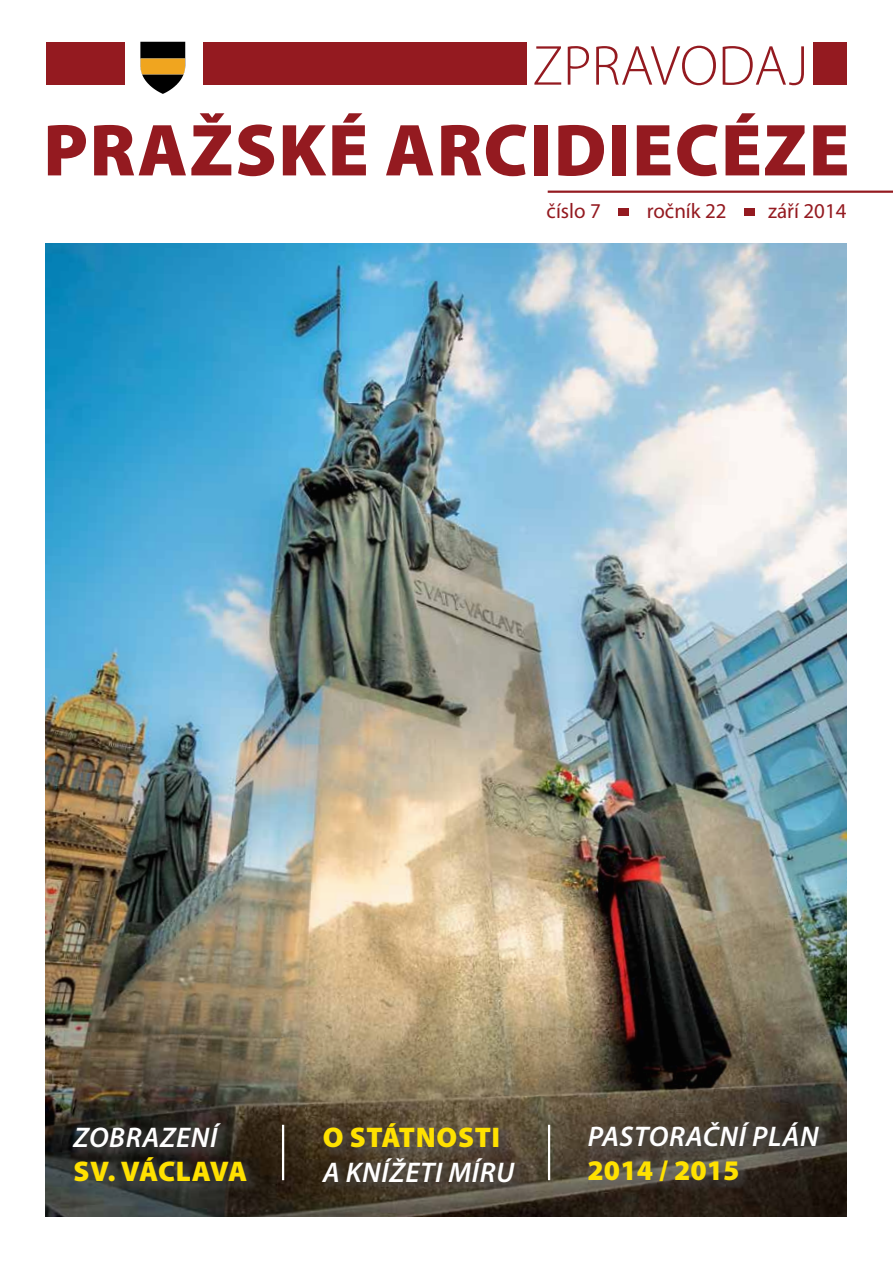
<style>
.page{position:relative;width:893px;height:1263px;background:#fff}
.page>*{position:absolute;margin:0;border:0;box-sizing:border-box;transform-origin:0 0}
.t1{font:900 74.25px "Myriad Pro";letter-spacing:.02em;color:#941a20}
.t2{font:300 56.85px "Myriad Pro";color:#941a20}
.t3{font:italic 600 28.5px "Myriad Pro";letter-spacing:.025em;color:#fff}
.t4{font:900 28.5px "Myriad Pro";letter-spacing:.005em;color:#ffe100}
.t5{font:900 28.5px "Myriad Pro";letter-spacing:.025em;color:#ffe100}
.t6{font:21.15px "Myriad Pro";color:#941a20}
</style>
<div class="page">
<img style="left:46px;top:244px;width:800px;height:972px">
<div style="left:46px;top:42px;width:800px;height:43px;background:#941a20"></div>
<div style="left:527px;top:28px;width:286px;height:66px;background:#fff"></div>
<div style="left:125px;top:27px;width:77px;height:73px;background:#fff"></div>
<div style="left:619px;top:209px;width:10px;height:7px;background:#941a20"></div>
<div style="left:744px;top:209px;width:11px;height:7px;background:#941a20"></div>
<hr style="left:548px;top:191px;width:345px;height:2px;background:#941a20">
<svg style="left:140px;top:42px;width:46px;height:52px"></svg>
<div style="left:318px;top:1119px;width:209px;height:75px;background:#58595b;opacity:.4"></div>
<div style="left:584px;top:1118px;width:248px;height:76px;background:#58595b;opacity:.4"></div>
<hr style="left:282px;top:1125px;width:2px;height:55px;background:#fff">
<hr style="left:548px;top:1125px;width:2px;height:55px;background:#fff">
<div style="left:69px;top:1119px;width:190px;height:75px;background:#58595b;opacity:.4"></div>
<h2 class="t2" style="left:532px;top:31px;width:277px">ZPRAVODAJ</h2>
<h1 class="t1" style="left:43px;top:101px;width:808px">PRAŽSKÉ ARCIDIECÉZE</h1>
<p class="t6" style="left:547px;top:198px;width:56px">číslo 7</p>
<p class="t6" style="left:647px;top:198px;width:81px">ročník 22</p>
<p class="t6" style="left:768px;top:198px;width:80px">září 2014</p>
<p class="t3" style="left:74px;top:1119px;width:145px">ZOBRAZENÍ</p>
<p class="t4" style="left:74px;top:1153px;width:175px">SV. VÁCLAVA</p>
<p class="t5" style="left:323px;top:1118px;width:179px">O STÁTNOSTI</p>
<p class="t3" style="left:323px;top:1154px;width:193px">A KNÍŽETI MÍRU</p>
<p class="t3" style="left:588px;top:1118px;width:232px">PASTORAČNÍ PLÁN</p>
<p class="t4" style="left:587px;top:1152px;width:154px">2014 / 2015</p>
</div>
